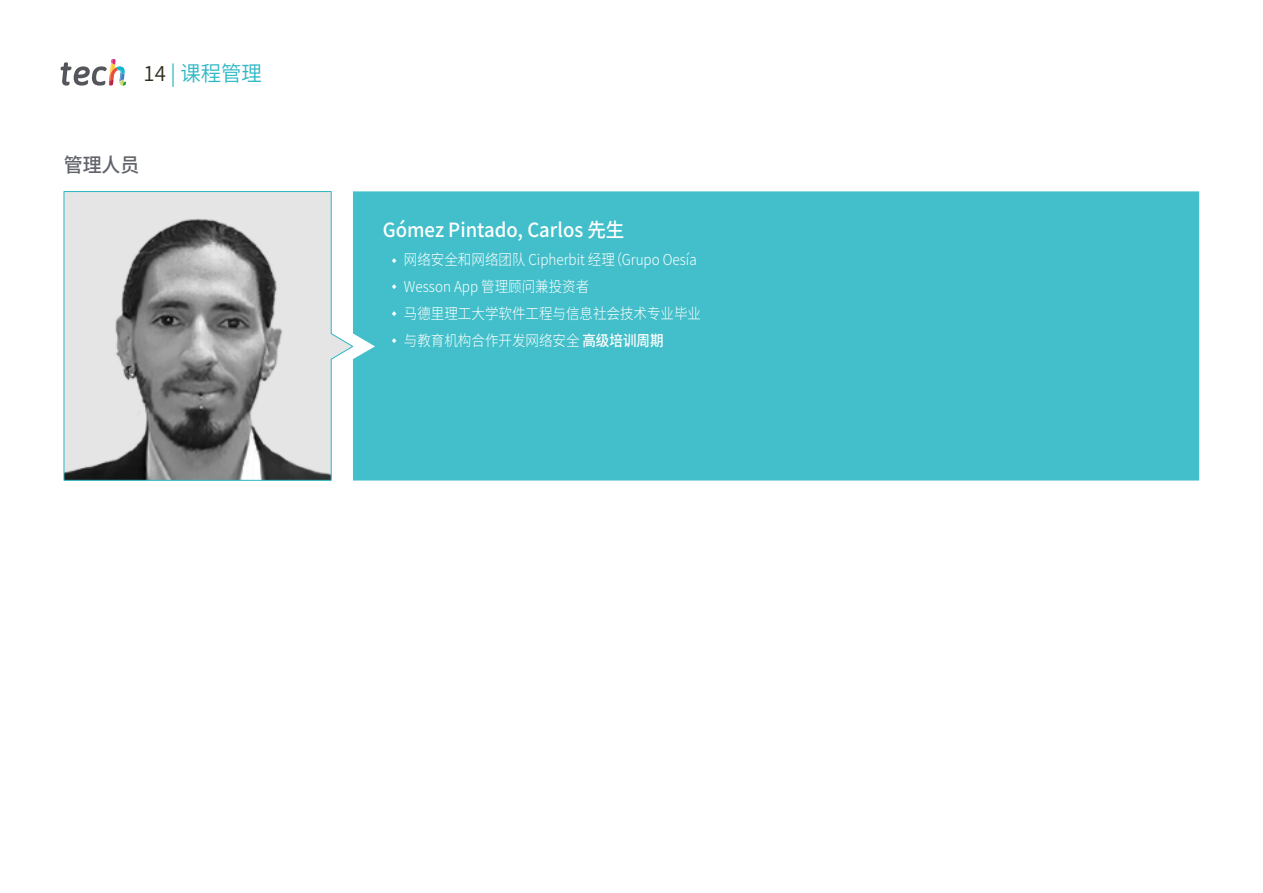
<style>
.page{position:relative;width:1263px;height:893px;background:#fff}
.page>*{position:absolute;margin:0;border:0;box-sizing:border-box;transform-origin:0 0}
.t1{font:21px "Source Han Sans CN";color:#2db8c5}
.t2{font:500 19.5px "Source Han Sans CN";color:#fff;scale:.95 1}
.t3{font:500 19.5px "Source Han Sans CN";color:#61646a}
.t4{font:300 15px/26.7px "Source Han Sans CN";color:#fff;scale:.9 1}
.s1{color:#312e20}
.s2{font-weight:500}
</style>
<div class="page">
<div style="left:353px;top:191px;width:846px;height:290px;background:#42bfca"></div>
<svg style="left:64px;top:191px;width:289px;height:290px;background:#b4b6b6"></svg>
<svg style="left:61px;top:59px;width:65px;height:27px"></svg>
<svg style="left:392px;top:258px;width:5px;height:5px"></svg>
<svg style="left:392px;top:285px;width:5px;height:5px"></svg>
<svg style="left:392px;top:311px;width:5px;height:5px"></svg>
<svg style="left:392px;top:338px;width:5px;height:5px"></svg>
<h1 class="t1" style="left:144px;top:61px;width:120px"><span class="s1">14</span> | 课程管理</h1>
<h2 class="t3" style="left:64px;top:154px;width:77px">管理人员</h2>
<h2 class="t2" style="left:383px;top:219px;width:256px">Gómez Pintado, Carlos 先生</h2>
<p class="t4" style="left:404px;top:247px;width:331px">网络安全和网络团队 Cipherbit 经理（Grupo Oesía<br>Wesson App 管理顾问兼投资者<br>马德里理工大学软件工程与信息社会技术专业毕业与教育机构合作开发网络安全 <span class="s2">高级培训周期</span></p>
</div>
